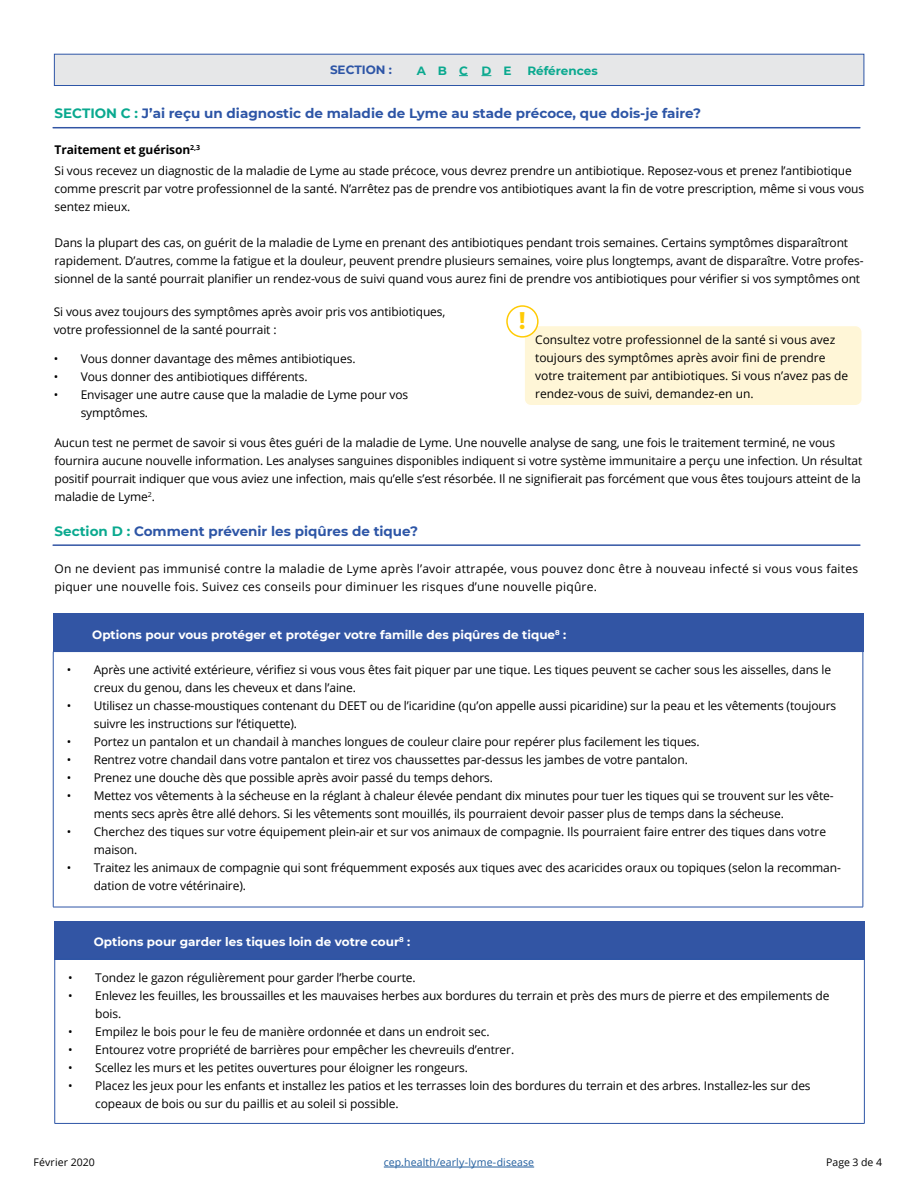
<style>
.page{position:relative;width:918px;height:1188px;background:#fff}
.page>*{position:absolute;margin:0;border:0;box-sizing:border-box;transform-origin:0 0}
.t1{font:700 24px "Montserrat";color:#ffcb05}
.t2{font:700 13.5px "Montserrat";color:#2d55a6}
.t3{font:12px/18px "Open Sans";letter-spacing:-.01em;color:#000}
.t4{font:12px/18px "Open Sans";letter-spacing:.02em;color:#000}
.t5{font:700 12px "Montserrat";color:#fff}
.t6{font:700 12px "Montserrat";color:#0aa98f}
.t7{font:700 12px "Montserrat";color:#2d55a6}
.t8{font:10.5px "Open Sans";letter-spacing:.01em;color:#215e9e}
.t9{font:10.5px "Open Sans";letter-spacing:.01em;color:#000}
.s1{color:#0aa98f}
.s2{font-weight:700}
</style>
<div class="page">
<hr style="left:384px;top:1167px;width:150px;height:1px;background:#215e9e">
<div style="left:54px;top:54px;width:810px;height:32px;background:#e6e7e8;border:1px solid #2d55a6"></div>
<hr style="left:53px;top:127px;width:807px;height:1px;background:#3255a4">
<hr style="left:53px;top:544px;width:807px;height:2px;background:#3255a4">
<hr style="left:53px;top:652px;width:1px;height:255px;background:#2d55a6">
<hr style="left:863px;top:652px;width:1px;height:255px;background:#2d55a6">
<hr style="left:53px;top:907px;width:810px;height:1px;background:#2d55a6">
<div style="left:53px;top:614px;width:810px;height:38px;background:#3255a4"></div>
<div style="left:55px;top:921px;width:810px;height:38px;background:#3255a4"></div>
<hr style="left:55px;top:959px;width:810px;height:1px;background:#2d55a6">
<hr style="left:54px;top:959px;width:1px;height:164px;background:#2d55a6">
<hr style="left:864px;top:959px;width:1px;height:164px;background:#2d55a6">
<hr style="left:55px;top:1123px;width:810px;height:1px;background:#2d55a6">
<div style="left:524px;top:325px;width:338px;height:81px;background:#fff6d7;border-radius:7px"></div>
<div style="left:523px;top:325px;width:340px;height:82px;border:2px solid #fff;border-radius:7px"></div>
<div style="left:507px;top:306px;width:31px;height:31px;background:#fff;border-radius:50%"></div>
<div style="left:506px;top:305px;width:33px;height:33px;border:2px solid #ffcb05;border-radius:50%"></div>
<p class="t7" style="left:330px;top:61px;width:64px">SECTION :</p>
<p class="t6" style="left:417px;top:62px;width:96px">ABC DE</p>
<p class="t6" style="left:527px;top:62px;width:72px">Références</p>
<p class="t2" style="left:55px;top:104px;width:648px"><span class="s1">SECTION C :</span> J’ai reçu un diagnostic de maladie de Lyme au stade précoce, que dois-je faire?</p>
<p class="t3" style="left:55px;top:139px;width:799px;line-height:21.1px"><span class="s2">Traitement et guérison</span><sup>2,3<br></sup>Si vous recevez un diagnostic de la maladie de Lyme au stade précoce, vous devrez prendre un antibiotique. Reposez-vous et prenez l’antibiotique</p>
<p class="t3" style="left:55px;top:179px;width:811px">comme prescrit par votre professionnel de la santé. N’arrêtez pas de prendre vos antibiotiques avant la fin de votre prescription, même si vous vous sentez mieux.</p>
<p class="t3" style="left:55px;top:233px;width:811px">Dans la plupart des cas, on guérit de la maladie de Lyme en prenant des antibiotiques pendant trois semaines. Certains symptômes disparaîtront rapidement. D’autres, comme la fatigue et la douleur, peuvent prendre plusieurs semaines, voire plus longtemps, avant de disparaître. Votre profes&shy;sionnel de la santé pourrait planifier un rendez-vous de suivi quand vous aurez fini de prendre vos antibiotiques pour vérifier si vos symptômes ont</p>
<p class="t3" style="left:54px;top:303px;width:393px">Si vous avez toujours des symptômes après avoir pris vos antibiotiques, votre professionnel de la santé pourrait :</p>
<p class="t3" style="left:54px;top:349px;width:303px">• Vous donner davantage des mêmes antibiotiques.</p>
<p class="t3" style="left:54px;top:367px;width:255px">• Vous donner des antibiotiques différents.</p>
<p class="t3" style="left:81px;top:385px;width:329px;text-indent:-27px">• Envisager une autre cause que la maladie de Lyme pour vos symptômes.</p>
<h1 class="t1" style="left:519px;top:304px;width:8px">!</h1>
<p class="t3" style="left:535px;top:330px;width:315px">Consultez votre professionnel de la santé si vous avez toujours des symptômes après avoir fini de prendre votre traitement par antibiotiques. Si vous n’avez pas de rendez-vous de suivi, demandez-en un.</p>
<p class="t3" style="left:54px;top:433px;width:809px">Aucun test ne permet de savoir si vous êtes guéri de la maladie de Lyme. Une nouvelle analyse de sang, une fois le traitement terminé, ne vous fournira aucune nouvelle information. Les analyses sanguines disponibles indiquent si votre système immunitaire a perçu une infection. Un résultat positif pourrait indiquer que vous aviez une infection, mais qu’elle s’est résorbée. Il ne signifierait pas forcément que vous êtes toujours atteint de la maladie de Lyme<sup>2</sup>.</p>
<p class="t2" style="left:55px;top:521px;width:365px"><span class="s1">Section D :</span> Comment prévenir les piqûres de tique?</p>
<p class="t4" style="left:54px;top:559px;width:805px">On ne devient pas immunisé contre la maladie de Lyme après l’avoir attrapée, vous pouvez donc être à nouveau infecté si vous vous faites piquer une nouvelle fois. Suivez ces conseils pour diminuer les risques d’une nouvelle piqûre.</p>
<p class="t5" style="left:92px;top:626px;width:476px">Options pour vous protéger et protéger votre famille des piqûres de tique<sup>8</sup> :</p>
<p class="t3" style="left:94px;top:661px;width:739px;text-indent:-27px">• Après une activité extérieure, vérifiez si vous vous êtes fait piquer par une tique. Les tiques peuvent se cacher sous les aisselles, dans le creux du genou, dans les cheveux et dans l’aine.</p>
<p class="t3" style="left:94px;top:697px;width:744px;text-indent:-27px">• Utilisez un chasse-moustiques contenant du DEET ou de l’icaridine (qu’on appelle aussi picaridine) sur la peau et les vêtements (toujours suivre les instructions sur l’étiquette).</p>
<p class="t3" style="left:67px;top:733px;width:635px">• Portez un pantalon et un chandail à manches longues de couleur claire pour repérer plus facilement les tiques.</p>
<p class="t3" style="left:67px;top:751px;width:623px">• Rentrez votre chandail dans votre pantalon et tirez vos chaussettes par-dessus les jambes de votre pantalon.</p>
<p class="t3" style="left:67px;top:769px;width:428px">• Prenez une douche dès que possible après avoir passé du temps dehors.</p>
<p class="t3" style="left:94px;top:787px;width:742px;text-indent:-27px">• Mettez vos vêtements à la sécheuse en la réglant à chaleur élevée pendant dix minutes pour tuer les tiques qui se trouvent sur les vête&shy;ments secs après être allé dehors. Si les vêtements sont mouillés, ils pourraient devoir passer plus de temps dans la sécheuse.</p>
<p class="t3" style="left:94px;top:823px;width:734px;text-indent:-27px">• Cherchez des tiques sur votre équipement plein-air et sur vos animaux de compagnie. Ils pourraient faire entrer des tiques dans votre maison.</p>
<p class="t3" style="left:94px;top:859px;width:749px;text-indent:-27px">• Traitez les animaux de compagnie qui sont fréquemment exposés aux tiques avec des acaricides oraux ou topiques (selon la recomman&shy;dation de votre vétérinaire).</p>
<p class="t5" style="left:94px;top:934px;width:318px">Options pour garder les tiques loin de votre cour<sup>8</sup> :</p>
<p class="t3" style="left:68px;top:968px;width:349px">• Tondez le gazon régulièrement pour garder l’herbe courte.</p>
<p class="t3" style="left:95px;top:986px;width:736px;text-indent:-27px">• Enlevez les feuilles, les broussailles et les mauvaises herbes aux bordures du terrain et près des murs de pierre et des empilements de bois.</p>
<p class="t3" style="left:68px;top:1022px;width:423px">• Empilez le bois pour le feu de manière ordonnée et dans un endroit sec.</p>
<p class="t3" style="left:68px;top:1040px;width:447px">• Entourez votre propriété de barrières pour empêcher les chevreuils d’entrer.</p>
<p class="t3" style="left:68px;top:1058px;width:401px">• Scellez les murs et les petites ouvertures pour éloigner les rongeurs.</p>
<p class="t3" style="left:95px;top:1076px;width:717px;text-indent:-27px">• Placez les jeux pour les enfants et installez les patios et les terrasses loin des bordures du terrain et des arbres. Installez-les sur des copeaux de bois ou sur du paillis et au soleil si possible.</p>
<p class="t9" style="left:33px;top:1155px;width:63px">Février 2020</p>
<p class="t8" style="left:384px;top:1155px;width:152px">cep.health/early-lyme-disease</p>
<p class="t9" style="left:826px;top:1155px;width:57px">Page 3 de 4</p>
</div>
